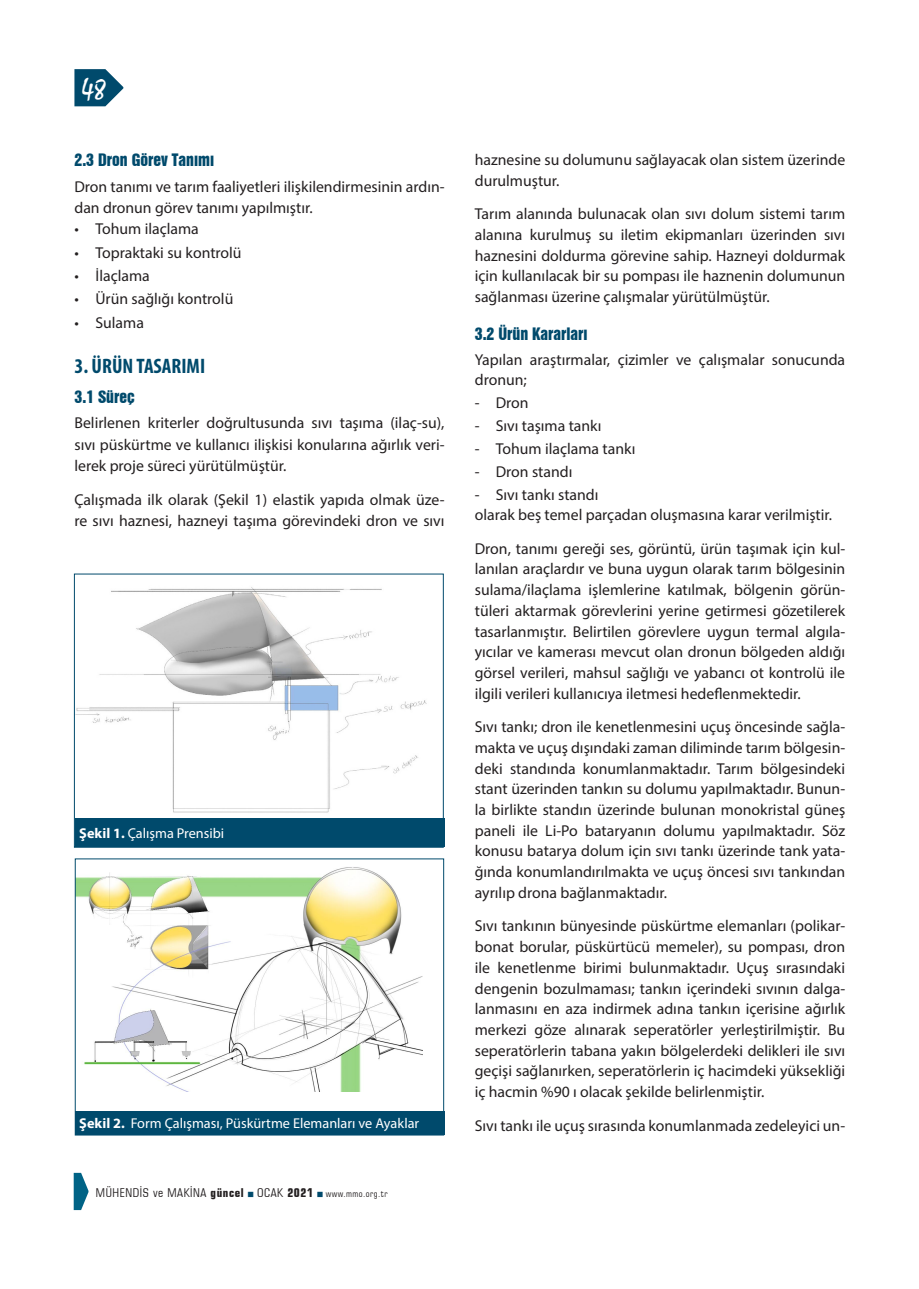
<style>
.page{position:relative;width:919px;height:1289px;background:#fff}
.page>*{position:absolute;margin:0;border:0;box-sizing:border-box;transform-origin:0 0}
.t1{font:27px "TR Mystical Plain";color:#fff}
.kosearabaslikyen{font:700 condensed 21px "Myriad Pro";color:#004a6c}
.KOSEMETİN{font:15.75px/20.7px "Myriad Pro";color:#231f20;text-align:justify}
.yaniarabaslik{font:15.75px "Swiss 921 BT Regular A";color:#004a6c}
.sekil_yazisi{font:14.25px "Myriad Pro";color:#fff}
.t2{font:condensed 12px "Square 721 BT";letter-spacing:.05em;color:#231f20}
.s1{font-weight:700}
.s2{font-size:9px}
</style>
<div class="page">
<svg style="left:74px;top:69px;width:49px;height:37px"></svg>
<svg style="left:74px;top:1172px;width:14px;height:37px"></svg>
<img style="left:76px;top:587px;width:351px;height:226px">
<div style="left:74px;top:573px;width:369px;height:274px;border:1px solid #004a6c"></div>
<div style="left:75px;top:817px;width:369px;height:29px;background:#004a6c"></div>
<img style="left:77px;top:867px;width:345px;height:224px">
<div style="left:75px;top:858px;width:369px;height:277px;border:1px solid #004a6c"></div>
<div style="left:75px;top:1110px;width:369px;height:24px;background:#004a6c"></div>
<p class="t1" style="left:82px;top:73px;width:26px">48</p>
<p class="yaniarabaslik" style="left:74px;top:149px;width:141px">2.3 Dron Görev Tanımı</p>
<p class="KOSEMETİN" style="left:74px;top:175px;width:371px;line-height:21.3px">Dron tanımı ve tarım faaliyetleri ilişkilendirmesinin ardın&shy;dan dronun görev tanımı yapılmıştır.</p>
<p class="KOSEMETİN" style="left:74px;top:218px;width:126px">• Tohum ilaçlama</p>
<p class="KOSEMETİN" style="left:74px;top:242px;width:169px">• Topraktaki su kontrolü</p>
<p class="KOSEMETİN" style="left:74px;top:265px;width:77px">• İlaçlama</p>
<p class="KOSEMETİN" style="left:74px;top:288px;width:160px">• Ürün sağlığı kontrolü</p>
<p class="KOSEMETİN" style="left:74px;top:312px;width:71px">• Sulama</p>
<p class="kosearabaslikyen" style="left:74px;top:353px;width:132px">3. ÜRÜN TASARIMI</p>
<p class="yaniarabaslik" style="left:74px;top:386px;width:62px">3.1 Süreç</p>
<p class="KOSEMETİN" style="left:74px;top:412px;width:371px;line-height:21.3px">Belirlenen kriterler doğrultusunda sıvı taşıma (ilaç-su), sıvı püskürtme ve kullanıcı ilişkisi konularına ağırlık veri&shy;lerek proje süreci yürütülmüştür.</p>
<p class="KOSEMETİN" style="left:74px;top:489px;width:371px;line-height:21.3px">Çalışmada ilk olarak (Şekil 1) elastik yapıda olmak üze&shy;re sıvı haznesi, hazneyi taşıma görevindeki dron ve sıvı</p>
<p class="sekil_yazisi" style="left:79px;top:824px;width:146px"><span class="s1">Şekil 1.</span> Çalışma Prensibi</p>
<p class="sekil_yazisi" style="left:79px;top:1114px;width:341px"><span class="s1">Şekil 2.</span> Form Çalışması, Püskürtme Elemanları ve Ayaklar</p>
<p class="t2" style="left:96px;top:1185px;width:293px">MÜHENDİS ve MAKİNA <span class="s1">güncel</span> OCAK <span class="s1">2021</span> <span class="s2">www.mmo.org.tr</span></p>
<p class="KOSEMETİN" style="left:475px;top:149px;width:372px">haznesine su dolumunu sağlayacak olan sistem üzerinde durulmuştur.</p>
<p class="KOSEMETİN" style="left:475px;top:203px;width:372px">Tarım alanında bulunacak olan sıvı dolum sistemi tarım alanına kurulmuş su iletim ekipmanları üzerinden sıvı haznesini doldurma görevine sahip. Hazneyi doldurmak için kullanılacak bir su pompası ile haznenin dolumunun sağlanması üzerine çalışmalar yürütülmüştür.</p>
<p class="yaniarabaslik" style="left:475px;top:323px;width:114px">3.2 Ürün Kararları</p>
<p class="KOSEMETİN" style="left:475px;top:349px;width:372px">Yapılan araştırmalar, çizimler ve çalışmalar sonucunda dronun;</p>
<p class="KOSEMETİN" style="left:475px;top:392px;width:55px">- Dron</p>
<p class="KOSEMETİN" style="left:475px;top:415px;width:128px">- Sıvı taşıma tankı</p>
<p class="KOSEMETİN" style="left:475px;top:438px;width:162px">- Tohum ilaçlama tankı</p>
<p class="KOSEMETİN" style="left:475px;top:461px;width:99px">- Dron standı</p>
<p class="KOSEMETİN" style="left:475px;top:483px;width:125px">- Sıvı tankı standı</p>
<p class="KOSEMETİN" style="left:475px;top:504px;width:359px">olarak beş temel parçadan oluşmasına karar verilmiştir.</p>
<p class="KOSEMETİN" style="left:475px;top:538px;width:372px">Dron, tanımı gereği ses, görüntü, ürün taşımak için kul&shy;lanılan araçlardır ve buna uygun olarak tarım bölgesinin sulama/ilaçlama işlemlerine katılmak, bölgenin görün&shy;tüleri aktarmak görevlerini yerine getirmesi gözetilerek tasarlanmıştır. Belirtilen görevlere uygun termal algıla&shy;yıcılar ve kamerası mevcut olan dronun bölgeden aldığı görsel verileri, mahsul sağlığı ve yabancı ot kontrolü ile ilgili verileri kullanıcıya iletmesi hedeflenmektedir.</p>
<p class="KOSEMETİN" style="left:475px;top:716px;width:372px">Sıvı tankı; dron ile kenetlenmesini uçuş öncesinde sağla&shy;makta ve uçuş dışındaki zaman diliminde tarım bölgesin&shy;deki standında konumlanmaktadır. Tarım bölgesindeki stant üzerinden tankın su dolumu yapılmaktadır. Bunun&shy;la birlikte standın üzerinde bulunan monokristal güneş paneli ile Li-Po bataryanın dolumu yapılmaktadır. Söz konusu batarya dolum için sıvı tankı üzerinde tank yata&shy;ğında konumlandırılmakta ve uçuş öncesi sıvı tankından ayrılıp drona bağlanmaktadır.</p>
<p class="KOSEMETİN" style="left:475px;top:915px;width:372px">Sıvı tankının bünyesinde püskürtme elemanları (polikar&shy;bonat borular, püskürtücü memeler), su pompası, dron ile kenetlenme birimi bulunmaktadır. Uçuş sırasındaki dengenin bozulmaması; tankın içerindeki sıvının dalga&shy;lanmasını en aza indirmek adına tankın içerisine ağırlık merkezi göze alınarak seperatörler yerleştirilmiştir. Bu seperatörlerin tabana yakın bölgelerdeki delikleri ile sıvı geçişi sağlanırken, seperatörlerin iç hacimdeki yüksekliği iç hacmin %90 ı olacak şekilde belirlenmiştir.</p>
<p class="KOSEMETİN" style="left:475px;top:1115px;width:372px">Sıvı tankı ile uçuş sırasında konumlanmada zedeleyici un-</p>
</div>
